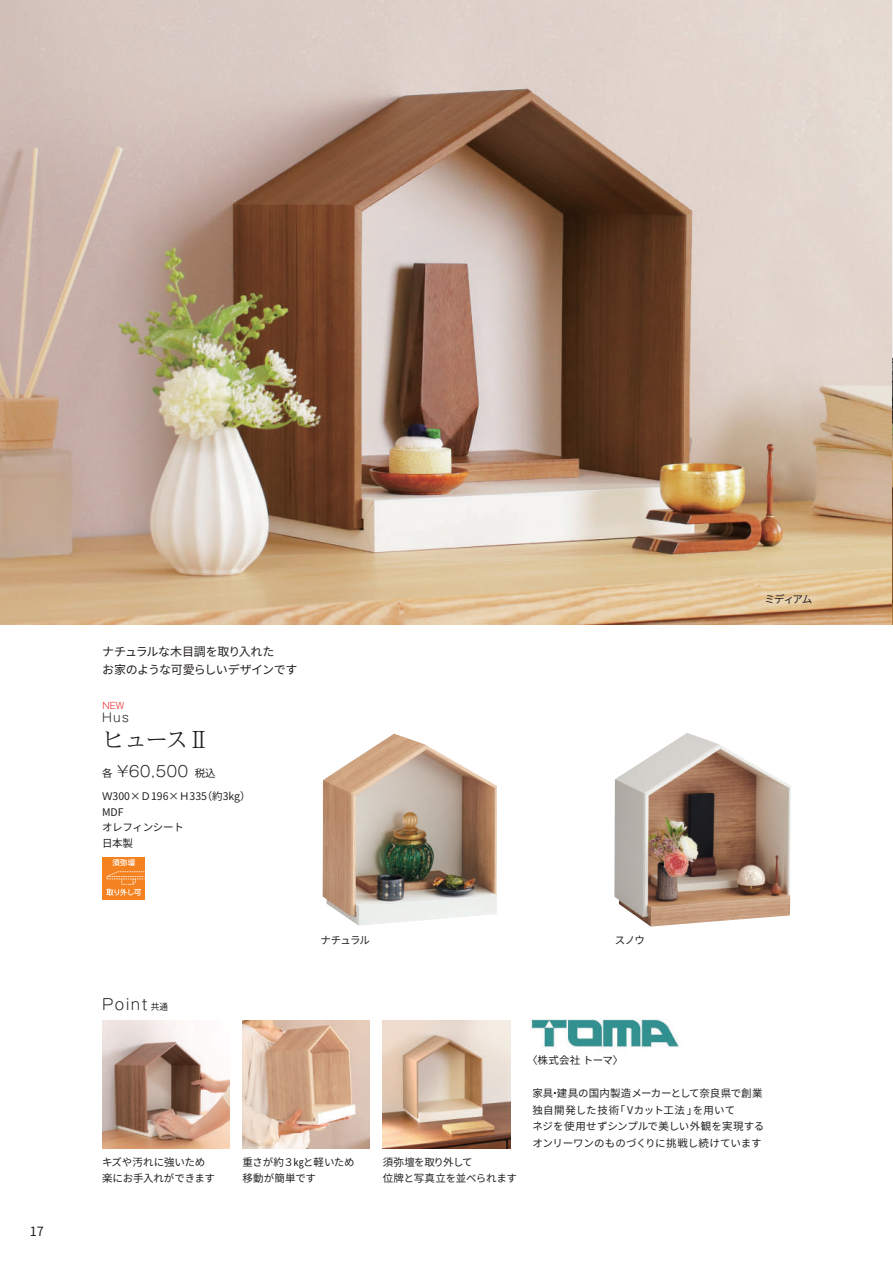
<style>
.page{position:relative;width:893px;height:1265px;background:#fff}
.page>*{position:absolute;margin:0;border:0;box-sizing:border-box;transform-origin:0 0}
.t1{font:300 22.5px "UD Reimin Pr 6 N";letter-spacing:-.045em;color:#231f20}
.t2{font:300 15px "Gothic MB101 Pr 6 N";letter-spacing:.085em;color:#231f20}
.t3{font:12.75px "Noto Sans JP";color:#231f20}
.t4{font:12px/18px "Noto Sans JP";letter-spacing:-.035em;color:#231f20}
.t5{font:300 12px "Gothic MB101 Pr 6 N";color:#231f20}
.t6{font:10.5px/16.5px "Noto Sans JP";letter-spacing:-.01em;color:#231f20}
.t7{font:10.5px/16.5px "Noto Sans JP";letter-spacing:-.03em;color:#231f20}
.t8{font:300 9px "Gothic MB101 Pr 6 N";color:#ee1d23}
.s1{font-family:"Noto Sans JP";font-weight:400;font-size:10.5px}
.s2{font-family:"Noto Sans JP";font-weight:400;font-size:9px}
</style>
<div class="page">
<img style="left:0;top:0;width:893px;height:624px">
<img style="left:530px;top:1019px;width:149px;height:29px">
<div style="left:102px;top:857px;width:43px;height:42px;background:#f58220"></div>
<svg style="left:106px;top:859px;width:38px;height:37px"></svg>
<img style="left:102px;top:1021px;width:128px;height:127px">
<img style="left:242px;top:1021px;width:128px;height:127px">
<img style="left:383px;top:1021px;width:127px;height:127px">
<img style="left:323px;top:734px;width:174px;height:192px">
<img style="left:614px;top:733px;width:177px;height:194px">
<p class="t3" style="left:30px;top:1224px;width:16px">17</p>
<p class="t4" style="left:102px;top:643px;width:197px">ナチュラルな木目調を取り入れた<br>お家のような可愛らしいデザインです</p>
<p class="t8" style="left:102px;top:698px;width:23px">NEW</p>
<p class="t5" style="left:102px;top:708px;width:28px">Hus</p>
<h1 class="t1" style="left:102px;top:721px;width:109px">ヒュースⅡ</h1>
<h2 class="t2" style="left:102px;top:759px;width:115px"><span class="s1">各</span> ¥60,500 <span class="s1">税込</span></h2>
<p class="t6" style="left:102px;top:788px;width:150px;line-height:15.8px">Ｗ300×Ｄ196×Ｈ335（約3kg）<br>MDF<br>オレフィンシート<br>日本製</p>
<p class="t6" style="left:764px;top:591px;width:49px">ミディアム</p>
<h2 class="t2" style="left:102px;top:992px;width:67px">Point <span class="s2">共通</span></h2>
<p class="t6" style="left:320px;top:932px;width:51px">ナチュラル</p>
<p class="t6" style="left:615px;top:932px;width:32px">スノウ</p>
<p class="t6" style="left:527px;top:1053px;width:98px">〈株式会社 トーマ〉</p>
<p class="t6" style="left:532px;top:1086px;width:234px">家具・建具の国内製造メーカーとして奈良県で創業独自開発した技術「 Vカット工法」を用いて<br>ネジを使用せずシンプルで美しい外観を実現するオンリーワンのものづくりに挑戦し続けています</p>
<p class="t6" style="left:102px;top:1154px;width:114px">キズや汚れに強いため楽にお手入れができます</p>
<p class="t6" style="left:242px;top:1154px;width:114px">重さが約３㎏と軽いため移動が簡単です</p>
<p class="t7" style="left:383px;top:1154px;width:136px">須弥壇を取り外して<br>位牌と写真立を並べられます</p>
</div>
